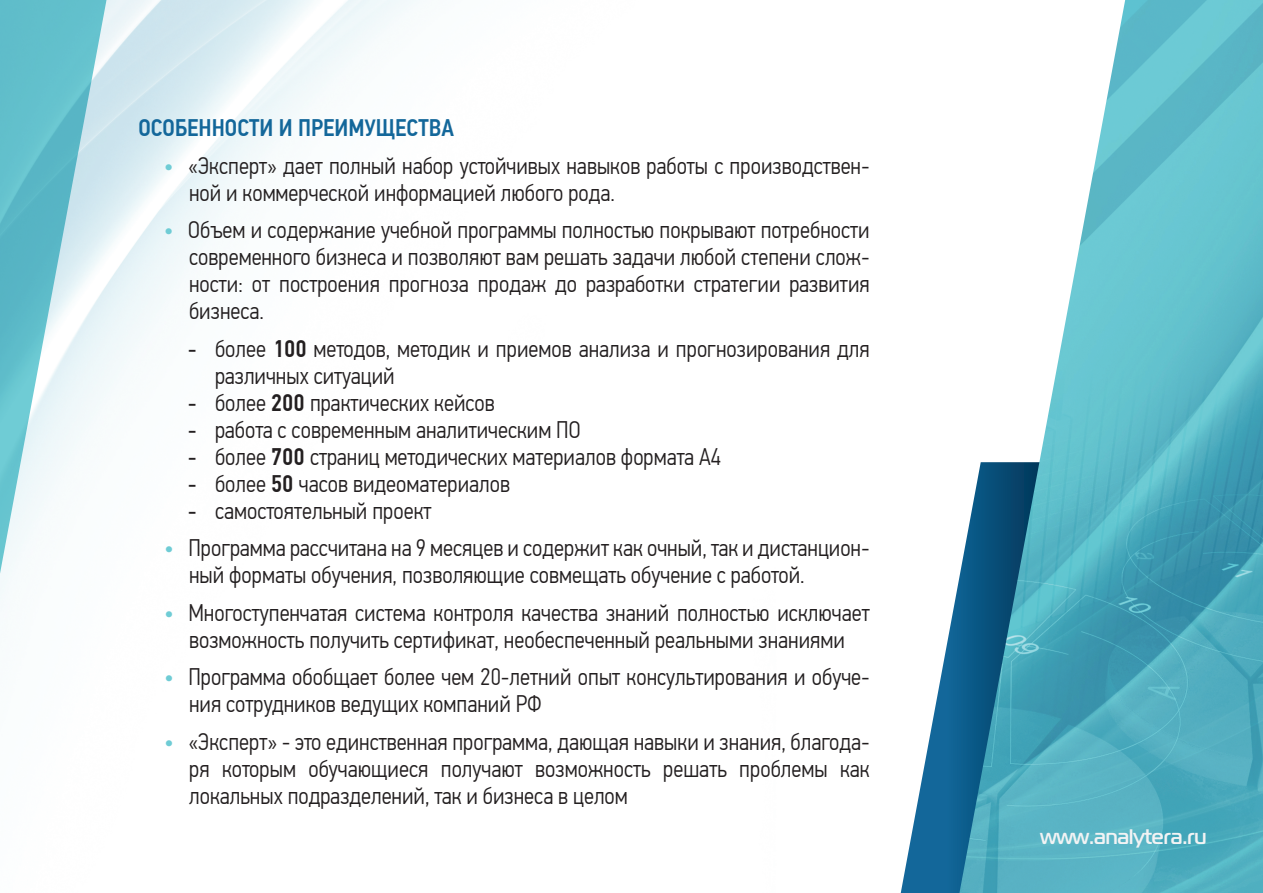
<style>
.page{position:relative;width:1263px;height:893px;background:#fff}
.page>*{position:absolute;margin:0;border:0;box-sizing:border-box;transform-origin:0 0}
.t1{font:300 24px/27px "PF Din Text Cond Pro";color:#231f20}
.t2{font:500 24px "PF Din Text Cond Pro";color:#13679a}
.t3{font:700 21px "Magistral";color:#f2f3f4}
.s1{font-weight:400;color:#6fccd5}
.s2{font-weight:400}
.s3{font-weight:500}
</style>
<div class="page">
<svg style="left:0;top:0;width:106px;height:592px"></svg>
<svg style="left:901px;top:579px;width:58px;height:314px"></svg>
<img style="left:959px;top:0;width:304px;height:893px">
<p class="t2" style="left:138px;top:114px;width:317px">ОСОБЕННОСТИ И ПРЕИМУЩЕСТВА</p>
<p class="t1" style="left:189px;top:152px;width:682px;text-indent:-25px"><span class="s1">•</span> «Эксперт» дает полный набор устойчивых навыков работы с производствен&shy;ной и коммерческой информацией любого рода.</p>
<p class="t1" style="left:189px;top:217px;width:682px;text-align:justify;text-indent:-25px"><span class="s1">•</span> Объем и содержание учебной программы полностью покрывают потребности современного бизнеса и позволяют вам решать задачи любой степени слож&shy;ности: от построения прогноза продаж до разработки стратегии развития бизнеса.</p>
<p class="t1" style="left:215px;top:335px;width:656px;text-indent:-27px"><span class="s2">-</span> более <span class="s3">100</span> методов, методик и приемов анализа и прогнозирования для различных ситуаций</p>
<p class="t1" style="left:188px;top:389px;width:308px"><span class="s2">-</span> более <span class="s3">200</span> практических кейсов</p>
<p class="t1" style="left:188px;top:416px;width:394px"><span class="s2">-</span> работа с современным аналитическим ПО</p>
<p class="t1" style="left:188px;top:443px;width:535px"><span class="s2">-</span> более <span class="s3">700</span> страниц методических материалов формата А4</p>
<p class="t1" style="left:188px;top:470px;width:324px"><span class="s2">-</span> более <span class="s3">50</span> часов видеоматериалов</p>
<p class="t1" style="left:188px;top:497px;width:245px"><span class="s2">-</span> самостоятельный проект</p>
<p class="t1" style="left:189px;top:535px;width:682px;text-indent:-25px"><span class="s1">•</span> Программа рассчитана на 9 месяцев и содержит как очный, так и дистанцион&shy;ный форматы обучения, позволяющие совмещать обучение с работой.</p>
<p class="t1" style="left:164px;top:599px;width:707px;text-align:center"><span class="s1">•</span> Многоступенчатая система контроля качества знаний полностью исключает возможность получить сертификат, необеспеченный реальными знаниями</p>
<p class="t1" style="left:189px;top:664px;width:682px;text-indent:-25px"><span class="s1">•</span> Программа обобщает более чем 20-летний опыт консультирования и обуче&shy;ния сотрудников ведущих компаний РФ</p>
<p class="t1" style="left:189px;top:728px;width:682px;text-align:justify;text-indent:-25px"><span class="s1">•</span> «Эксперт» - это единственная программа, дающая навыки и знания, благода&shy;ря которым обучающиеся получают возможность решать проблемы как локальных подразделений, так и бизнеса в целом</p>
<p class="t3" style="left:1040px;top:823px;width:167px">www.analytera.ru</p>
</div>
